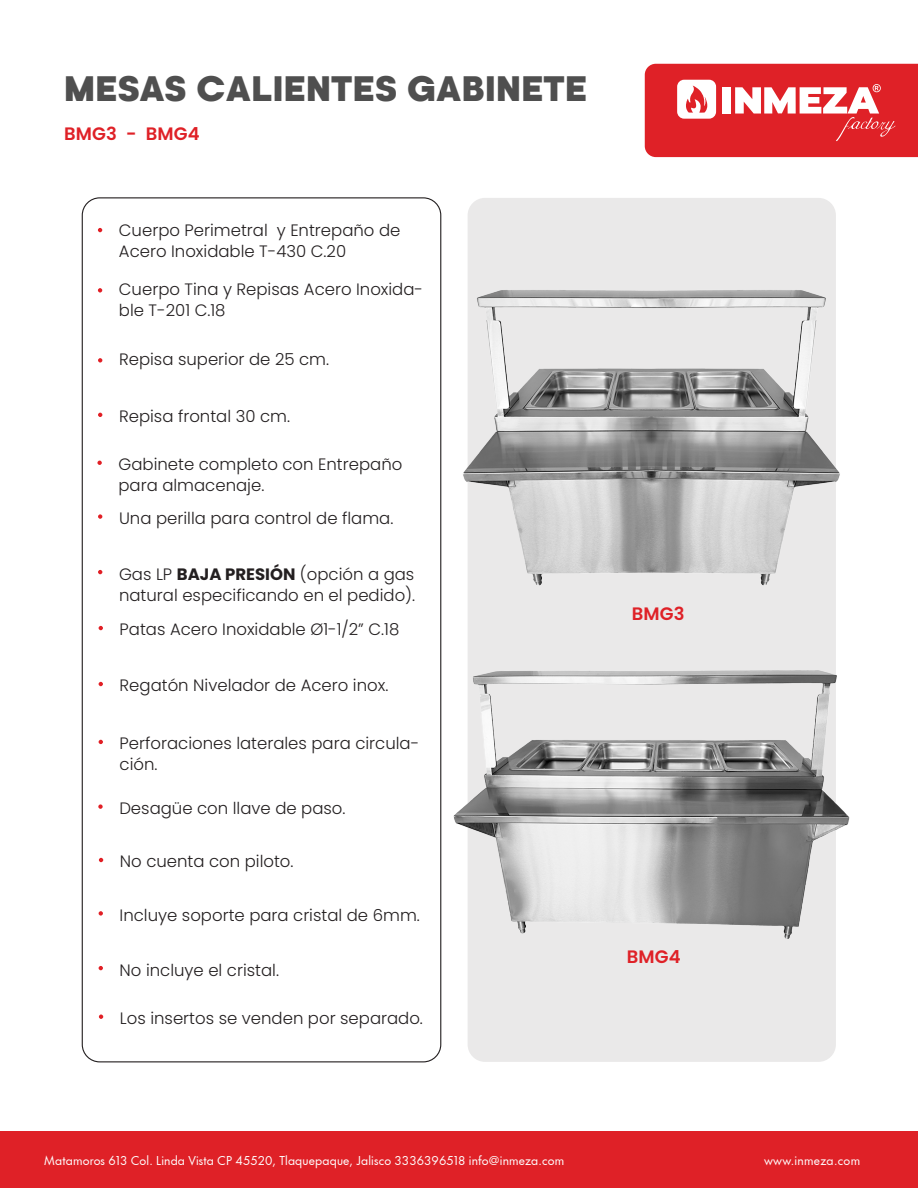
<style>
.page{position:relative;width:918px;height:1188px;background:#fff}
.page>*{position:absolute;margin:0;border:0;box-sizing:border-box;transform-origin:0 0}
.t1{font:33px "Kamerik 205 Regular 8";letter-spacing:.01em;color:#4f4f4f}
.t2{font:600 18px "Poppins";letter-spacing:.01em;color:#df2127}
.t3{font:300 16.5px/21px "Poppins";color:#231f20}
.t4{font:12px "Futura Now Headline";letter-spacing:.015em;color:#fff}
.s1{font-weight:700}
</style>
<div class="page">
<div style="left:0;top:1131px;width:918px;height:57px;background:#df2127"></div>
<svg style="left:645px;top:64px;width:273px;height:93px;background:#e4464b"></svg>
<div style="left:468px;top:198px;width:368px;height:864px;background:#eae9e9;border-radius:17px"></div>
<svg style="left:98px;top:228px;width:4px;height:4px"></svg>
<svg style="left:98px;top:358px;width:4px;height:5px"></svg>
<svg style="left:98px;top:413px;width:4px;height:4px"></svg>
<svg style="left:98px;top:514px;width:4px;height:5px"></svg>
<svg style="left:98px;top:570px;width:4px;height:4px"></svg>
<svg style="left:98px;top:288px;width:4px;height:5px"></svg>
<svg style="left:99px;top:626px;width:4px;height:4px"></svg>
<svg style="left:98px;top:804px;width:5px;height:5px"></svg>
<svg style="left:99px;top:858px;width:4px;height:4px"></svg>
<svg style="left:99px;top:682px;width:4px;height:4px"></svg>
<svg style="left:99px;top:740px;width:4px;height:4px"></svg>
<svg style="left:99px;top:911px;width:4px;height:5px"></svg>
<svg style="left:99px;top:966px;width:4px;height:4px"></svg>
<svg style="left:99px;top:1015px;width:4px;height:4px"></svg>
<svg style="left:97px;top:461px;width:5px;height:4px"></svg>
<img style="left:440px;top:270px;width:400px;height:335px">
<img style="left:440px;top:629px;width:410px;height:351px">
<h1 class="t1" style="left:64px;top:71px;width:524px">MESAS CALIENTES GABINETE</h1>
<p class="t2" style="left:64px;top:124px;width:137px">BMG3 - BMG4</p>
<p class="t3" style="left:119px;top:220px;width:283px">Cuerpo Perimetral y Entrepaño de<br>Acero Inoxidable T-430 C.20</p>
<p class="t3" style="left:119px;top:279px;width:306px">Cuerpo Tina y Repisas Acero Inoxida&shy;ble T-201 C.18</p>
<p class="t3" style="left:119px;top:349px;width:212px">Repisa superior de 25 cm.</p>
<p class="t3" style="left:119px;top:406px;width:172px">Repisa frontal 30 cm.</p>
<p class="t3" style="left:118px;top:454px;width:285px">Gabinete completo con Entrepaño para almacenaje.</p>
<p class="t3" style="left:119px;top:508px;width:276px">Una perilla para control de flama.</p>
<p class="t3" style="left:119px;top:563px;width:298px">Gas LP <span class="s1">BAJA PRESIÓN</span> (opción a gas natural especificando en el pedido).</p>
<p class="t3" style="left:120px;top:619px;width:281px">Patas Acero Inoxidable Ø1-1/2” C.18</p>
<p class="t3" style="left:120px;top:675px;width:270px">Regatón Nivelador de Acero inox.</p>
<p class="t3" style="left:120px;top:733px;width:301px">Perforaciones laterales para circula&shy;ción.</p>
<p class="t3" style="left:119px;top:798px;width:228px">Desagüe con llave de paso.</p>
<p class="t3" style="left:120px;top:851px;width:175px">No cuenta con piloto.</p>
<p class="t3" style="left:120px;top:905px;width:302px">Incluye soporte para cristal de 6mm.</p>
<p class="t3" style="left:120px;top:959px;width:161px">No incluye el cristal.</p>
<p class="t3" style="left:120px;top:1008px;width:305px">Los insertos se venden por separado.</p>
<p class="t2" style="left:632px;top:603px;width:54px">BMG3</p>
<p class="t2" style="left:627px;top:946px;width:56px">BMG4</p>
<p class="t4" style="left:44px;top:1151px;width:521px">Matamoros 613 Col. Linda Vista CP 45520, Tlaquepaque, Jalisco 3336396518 info@inmeza.com</p>
<p class="t4" style="left:764px;top:1151px;width:98px">www.inmeza.com</p>
</div>
